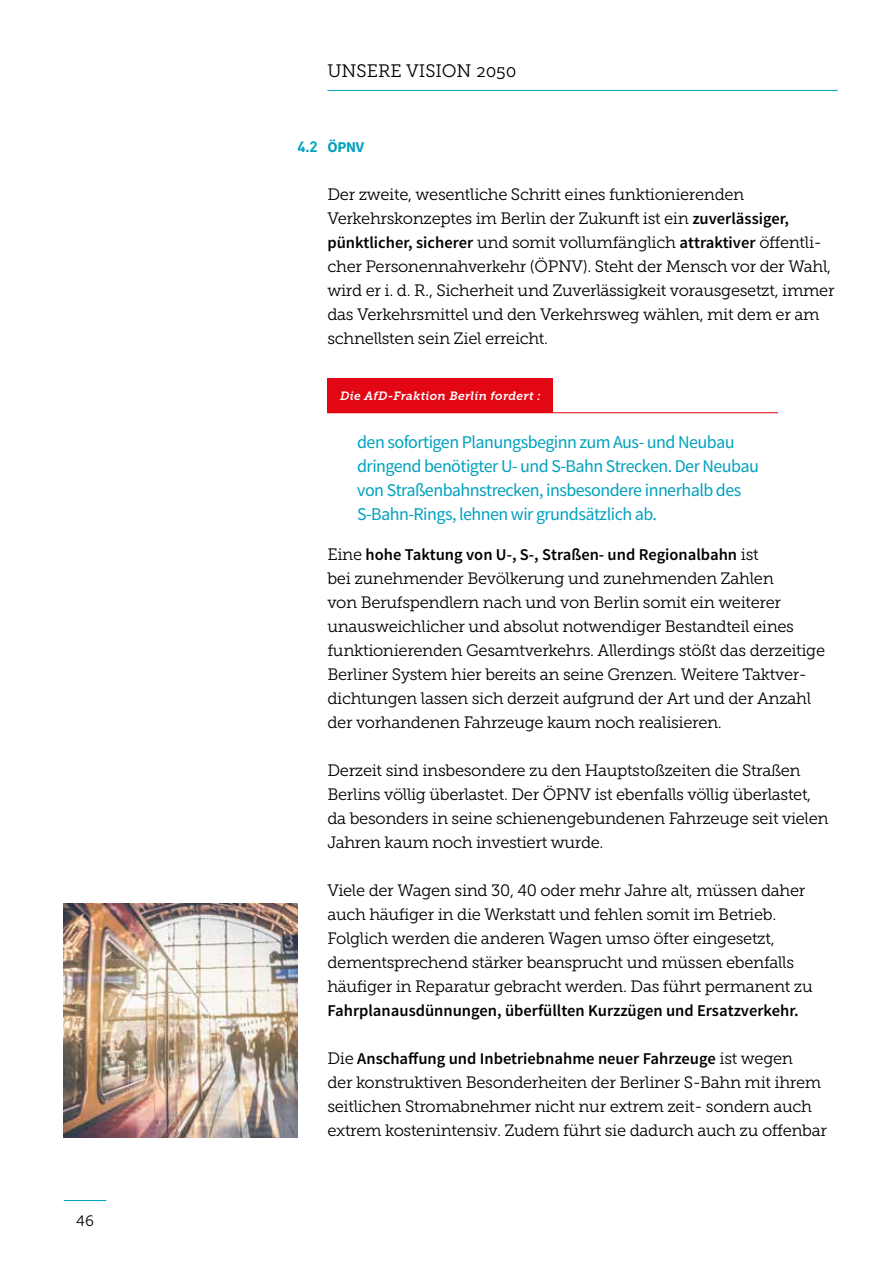
<style>
.page{position:relative;width:893px;height:1263px;background:#fff}
.page>*{position:absolute;margin:0;border:0;box-sizing:border-box;transform-origin:0 0}
.t1{font:18px/24px "Source Sans Pro";letter-spacing:-.03em;color:#00a1be}
.t2{font:18px "Museo Slab 300";color:#000}
.t3{font:16.5px/24px "Museo Slab 300";letter-spacing:-.02em;color:#000}
.t4{font:600 16.5px "Source Sans Pro";color:#000}
.t5{font:700 15px "Source Sans Pro";color:#00a1be}
.t6{font:15px "Museo Slab 300";color:#000}
.t7{font:italic 12px "Museo Slab 700";letter-spacing:.025em;color:#fff}
.s1{font-family:"DIN"}
.s2{font-family:"Source Sans Pro";font-weight:600}
.s3{font-family:"Museo Slab 300";font-weight:400}
</style>
<div class="page">
<div style="left:327px;top:379px;width:226px;height:34px;background:#e30613"></div>
<hr style="left:327px;top:412px;width:451px;height:1px;background:#e30613">
<img style="left:64px;top:903px;width:234px;height:234px">
<hr style="left:64px;top:1200px;width:42px;height:1px;background:#00a1be">
<hr style="left:327px;top:90px;width:511px;height:1px;background:#00a1be">
<p class="t6" style="left:76px;top:1213px;width:19px">46</p>
<p class="t2" style="left:327px;top:61px;width:27px">Unsere</p>
<p class="t2" style="left:406px;top:61px;width:24px">Vision</p>
<p class="t2" style="left:476px;top:61px;width:42px">2050</p>
<p class="t5" style="left:298px;top:137px;width:68px"><span class="s1">4.2</span> ÖPNV</p>
<p class="t3" style="left:327px;top:182px;width:463px">Der zweite, wesentliche Schritt eines funktionierenden<br>Verkehrskonzeptes im Berlin der Zukunft ist ein <span class="s2">zuverlässiger,</span></p>
<p class="t4" style="left:327px;top:232px;width:496px">pünktlicher, sicherer <span class="s3">und somit vollumfänglich</span> attraktiver <span class="s3">öffentli-</span></p>
<p class="t3" style="left:327px;top:254px;width:509px">cher Personennahverkehr (ÖPNV). Steht der Mensch vor der Wahl, wird er i. d. R., Sicherheit und Zuverlässigkeit vorausgesetzt, immer das Verkehrsmittel und den Verkehrsweg wählen, mit dem er am schnellsten sein Ziel erreicht.</p>
<p class="t7" style="left:340px;top:389px;width:202px">Die AfD-Fraktion Berlin fordert :</p>
<p class="t1" style="left:357px;top:430px;width:403px">den sofortigen Planungsbeginn zum Aus- und Neubau dringend benötigter U- und S-Bahn Strecken. Der Neubau von Straßenbahnstrecken, insbesondere innerhalb des S-Bahn-Rings, lehnen wir grundsätzlich ab.</p>
<p class="t4" style="left:327px;top:544px;width:433px"><span class="s3">Eine</span> hohe Taktung von U-, S-, Straßen- und Regionalbahn <span class="s3">ist</span></p>
<p class="t3" style="left:327px;top:566px;width:499px">bei zunehmender Bevölkerung und zunehmenden Zahlen<br>von Berufspendlern nach und von Berlin somit ein weiterer unausweichlicher und absolut notwendiger Bestandteil eines funktionierenden Gesamtverkehrs. Allerdings stößt das derzeitige Berliner System hier bereits an seine Grenzen. Weitere Taktver&shy;dichtungen lassen sich derzeit aufgrund der Art und der Anzahl der vorhandenen Fahrzeuge kaum noch realisieren.</p>
<p class="t3" style="left:327px;top:758px;width:503px">Derzeit sind insbesondere zu den Hauptstoßzeiten die Straßen Berlins völlig überlastet. Der ÖPNV ist ebenfalls völlig überlastet, da besonders in seine schienengebundenen Fahrzeuge seit vielen Jahren kaum noch investiert wurde.</p>
<p class="t3" style="left:327px;top:878px;width:487px">Viele der Wagen sind 30, 40 oder mehr Jahre alt, müssen daher auch häufiger in die Werkstatt und fehlen somit im Betrieb.<br>Folglich werden die anderen Wagen umso öfter eingesetzt, dementsprechend stärker beansprucht und müssen ebenfalls häufiger in Reparatur gebracht werden. Das führt permanent zu</p>
<p class="t4" style="left:327px;top:1000px;width:473px">Fahrplanausdünnungen, überfüllten Kurzzügen und Ersatzverkehr.</p>
<p class="t4" style="left:327px;top:1048px;width:467px"><span class="s3">Die</span> Anschaffung und Inbetriebnahme neuer Fahrzeuge <span class="s3">ist wegen</span></p>
<p class="t3" style="left:327px;top:1070px;width:501px">der konstruktiven Besonderheiten der Berliner S-Bahn mit ihrem seitlichen Stromabnehmer nicht nur extrem zeit- sondern auch extrem kostenintensiv. Zudem führt sie dadurch auch zu offenbar</p>
</div>
